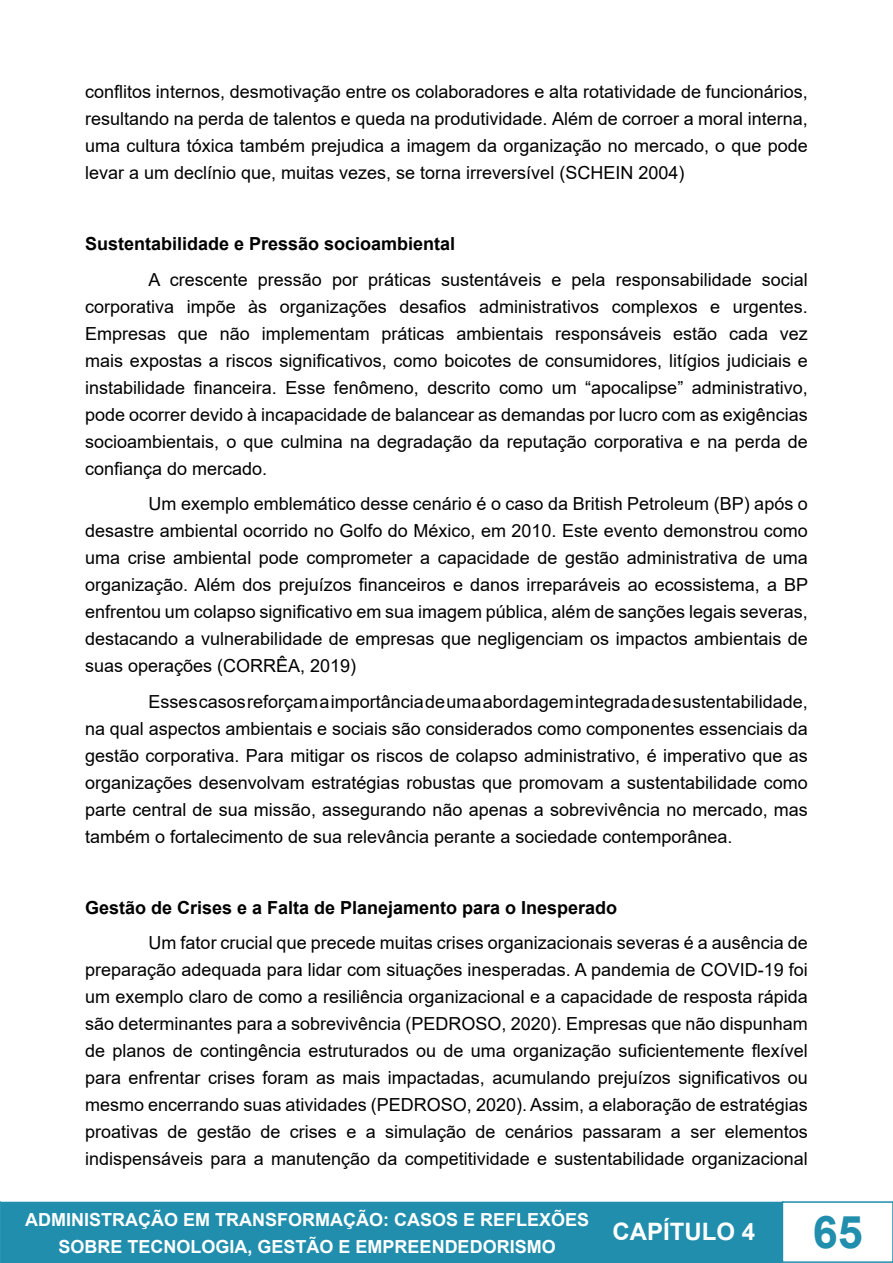
<style>
.page{position:relative;width:893px;height:1263px;background:#fff}
.page>*{position:absolute;margin:0;border:0;box-sizing:border-box;transform-origin:0 0}
.t1{font:700 45px "Arial";color:#208eac}
.t2{font:700 24px "Arial";color:#fff}
.t3{font:18px/27px "Arial";color:#000;text-align:justify}
.t4{font:700 18px "Arial";color:#000}
.t5{font:700 18px/27px "Arial";color:#fff;text-align:center}
</style>
<div class="page">
<div style="left:1px;top:1202px;width:782px;height:60px;background:#208eac"></div>
<div style="left:0;top:1202px;width:784px;height:61px;border:2px solid #208eac"></div>
<svg style="left:0;top:1201px;width:1px;height:62px"></svg>
<div style="left:782px;top:1201px;width:111px;height:62px;border:2px solid #208eac"></div>
<p class="t3" style="left:85px;top:78px;width:724px">conflitos internos, desmotivação entre os colaboradores e alta rotatividade de funcionários, resultando na perda de talentos e queda na produtividade. Além de corroer a moral interna, uma cultura tóxica também prejudica a imagem da organização no mercado, o que pode levar a um declínio que, muitas vezes, se torna irreversível (SCHEIN 2004)</p>
<p class="t4" style="left:85px;top:231px;width:372px">Sustentabilidade e Pressão socioambiental</p>
<p class="t3" style="left:85px;top:266px;width:724px;text-indent:64px">A crescente pressão por práticas sustentáveis e pela responsabilidade social corporativa impõe às organizações desafios administrativos complexos e urgentes.<br>Empresas que não implementam práticas ambientais responsáveis estão cada vez mais expostas a riscos significativos, como boicotes de consumidores, litígios judiciais e instabilidade financeira. Esse fenômeno, descrito como um “apocalipse” administrativo, pode ocorrer devido à incapacidade de balancear as demandas por lucro com as exigências socioambientais, o que culmina na degradação da reputação corporativa e na perda de confiança do mercado.</p>
<p class="t3" style="left:85px;top:490px;width:725px;text-indent:64px">Um exemplo emblemático desse cenário é o caso da British Petroleum (BP) após o desastre ambiental ocorrido no Golfo do México, em 2010. Este evento demonstrou como uma crise ambiental pode comprometer a capacidade de gestão administrativa de uma organização. Além dos prejuízos financeiros e danos irreparáveis ao ecossistema, a BP enfrentou um colapso significativo em sua imagem pública, além de sanções legais severas, destacando a vulnerabilidade de empresas que negligenciam os impactos ambientais de suas operações (CORRÊA, 2019)</p>
<p class="t3" style="left:85px;top:688px;width:724px;text-indent:64px">Esses casos reforçam a importância de uma abordagem integrada de sustentabilidade, na qual aspectos ambientais e sociais são considerados como componentes essenciais da gestão corporativa. Para mitigar os riscos de colapso administrativo, é imperativo que as organizações desenvolvam estratégias robustas que promovam a sustentabilidade como parte central de sua missão, assegurando não apenas a sobrevivência no mercado, mas também o fortalecimento de sua relevância perante a sociedade contemporânea.</p>
<p class="t4" style="left:85px;top:895px;width:534px">Gestão de Crises e a Falta de Planejamento para o Inesperado</p>
<p class="t3" style="left:85px;top:929px;width:724px;text-indent:64px">Um fator crucial que precede muitas crises organizacionais severas é a ausência de preparação adequada para lidar com situações inesperadas. A pandemia de COVID-19 foi um exemplo claro de como a resiliência organizacional e a capacidade de resposta rápida são determinantes para a sobrevivência (PEDROSO, 2020). Empresas que não dispunham de planos de contingência estruturados ou de uma organização suficientemente flexível para enfrentar crises foram as mais impactadas, acumulando prejuízos significativos ou mesmo encerrando suas atividades (PEDROSO, 2020). Assim, a elaboração de estratégias proativas de gestão de crises e a simulação de cenários passaram a ser elementos indispensáveis para a manutenção da competitividade e sustentabilidade organizacional</p>
<p class="t5" style="left:25px;top:1206px;width:566px">ADMINISTRAÇÃO EM TRANSFORMAÇÃO: CASOS E REFLEXÕES<br>SOBRE TECNOLOGIA, GESTÃO E EMPREENDEDORISMO</p>
<h2 class="t2" style="left:612px;top:1215px;width:144px">CAPÍTULO 4</h2>
<h1 class="t1" style="left:813px;top:1201px;width:52px">65</h1>
</div>
